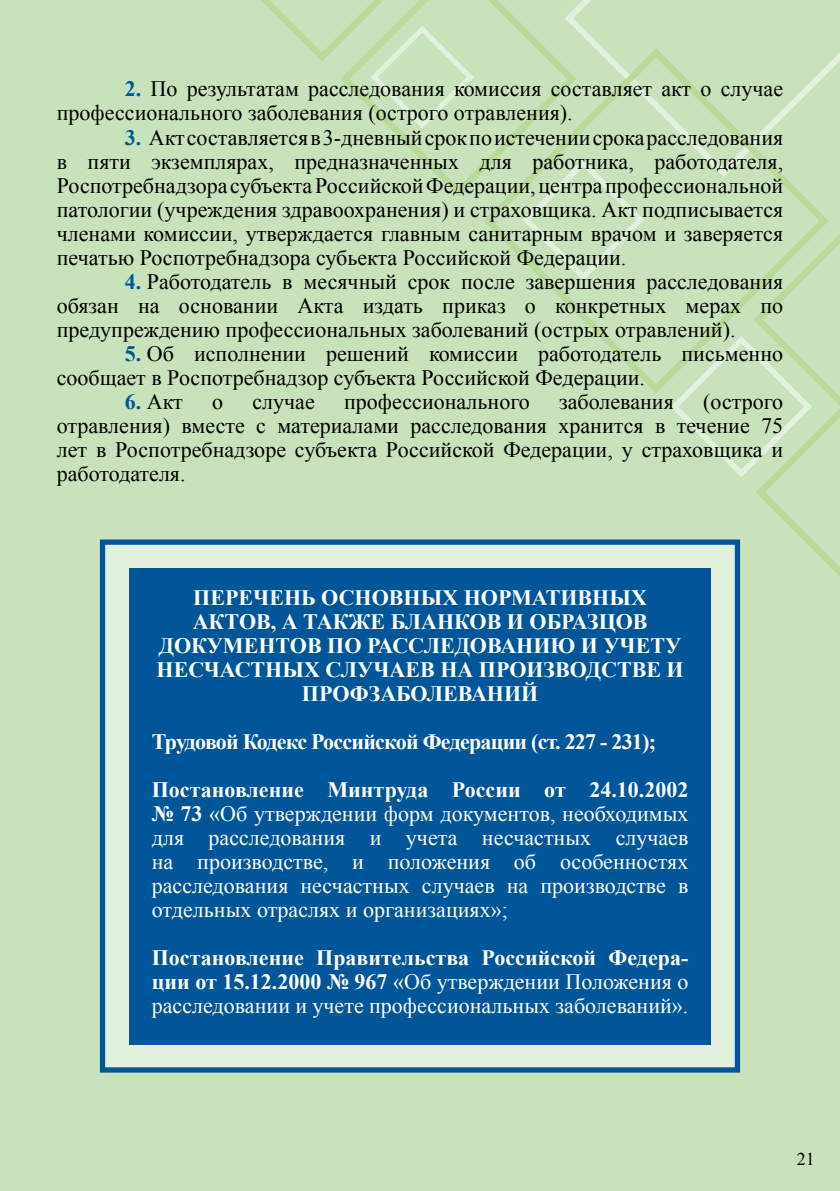
<style>
.page{position:relative;width:840px;height:1191px;background:#fff}
.page>*{position:absolute;margin:0;border:0;box-sizing:border-box;transform-origin:0 0}
.t1{font:22px/24px "Times New Roman";color:#000;text-align:justify}
.t2{font:22px/24px "Times New Roman";color:#fff;text-align:justify}
.t3{font:700 22px/48px "Times New Roman";color:#fff}
.t4{font:18px "Times New Roman";color:#000}
.s1{font-weight:700;color:#005698}
.s2{font-weight:700}
</style>
<div class="page">
<div style="left:0;top:0;width:839px;height:1191px;background:#c8e3bb"></div>
<div style="left:580px;top:0;width:259px;height:181px;background:#c8e3bb"></div>
<svg style="left:336px;top:0;width:244px;height:201px;background:#c7e2b8"></svg>
<svg style="left:479px;top:45px;width:353px;height:352px;background:#c7e2b9"></svg>
<svg style="left:517px;top:155px;width:131px;height:130px;background:#cae4bd"></svg>
<svg style="left:257px;top:0;width:220px;height:133px;background:#c7e2ba"></svg>
<svg style="left:665px;top:228px;width:174px;height:355px;background:#c7e2b9"></svg>
<div style="left:100px;top:539px;width:639px;height:533px;background:#e2f1de;border:5px solid #005698"></div>
<div style="left:129px;top:568px;width:581px;height:476px;background:#005698"></div>
<p class="t1" style="left:57px;top:76px;width:727px;text-indent:68px"><span class="s1">2.</span> По результатам расследования комиссия составляет акт о случае профессионального заболевания (острого отравления).</p>
<p class="t1" style="left:57px;top:125px;width:727px;text-indent:68px"><span class="s1">3.</span> Акт составляется в 3-дневный срок по истечении срока расследования в пяти экземплярах, предназначенных для работника, работодателя, Роспотребнадзора субъекта Российской Федерации, центра профессиональной патологии (учреждения здравоохранения) и страховщика. Акт подписывается членами комиссии, утверждается главным санитарным врачом и заверяется печатью Роспотребнадзора субьекта Российской Федерации.</p>
<p class="t1" style="left:57px;top:269px;width:727px;text-indent:68px"><span class="s1">4.</span> Работодатель в месячный срок после завершения расследования обязан на основании Акта издать приказ о конкретных мерах по предупреждению профессиональных заболеваний (острых отравлений).</p>
<p class="t1" style="left:57px;top:341px;width:727px;text-indent:68px"><span class="s1">5.</span> Об исполнении решений комиссии работодатель письменно сообщает в Роспотребнадзор субъекта Российской Федерации.</p>
<p class="t1" style="left:125px;top:389px;width:59px"><span class="s1">6.</span> Акт</p>
<p class="t1" style="left:212px;top:389px;width:12px">о</p>
<p class="t1" style="left:252px;top:389px;width:64px">случае</p>
<p class="t1" style="left:344px;top:389px;width:187px">профессионального</p>
<p class="t1" style="left:558px;top:389px;width:116px">заболевания</p>
<p class="t1" style="left:57px;top:389px;width:727px;text-indent:646px">(острого отравления) вместе с материалами расследования хранится в течение 75 лет в Роспотребнадзоре субъекта Российской Федерации, у страховщика и работодателя.</p>
<p class="t3" style="left:193px;top:573px;width:33px">ПЕРЕЧЕНЬ</p>
<p class="t3" style="left:321px;top:573px;width:18px">ОСНОВН</p>
<p class="t3" style="left:420px;top:573px;width:61px">ЫХ НОРМАТИВН</p>
<p class="t3" style="left:609px;top:573px;width:39px">ЫХ</p>
<p class="t3" style="left:193px;top:597px;width:17px">АКТОВ</p>
<p class="t3" style="left:271px;top:597px;width:50px">, А ТАКЖЕ</p>
<p class="t3" style="left:390px;top:597px;width:31px">БЛАНКОВ</p>
<p class="t3" style="left:506px;top:597px;width:109px">И ОБРАЗЦОВ</p>
<p class="t3" style="left:159px;top:621px;width:18px">ДОКУМЕНТОВ</p>
<p class="t3" style="left:327px;top:621px;width:56px">ПО РАССЛЕДОВАНИ</p>
<p class="t3" style="left:550px;top:621px;width:70px">Ю И УЧЕТУ</p>
<p class="t3" style="left:156px;top:645px;width:17px">НЕСЧАСТН</p>
<p class="t3" style="left:282px;top:645px;width:60px">ЫХ СЛУЧАЕВ</p>
<p class="t3" style="left:440px;top:645px;width:73px">НА ПРОИ</p>
<p class="t3" style="left:543px;top:645px;width:28px">ЗВОДСТВЕ</p>
<p class="t3" style="left:666px;top:645px;width:18px">И</p>
<p class="t3" style="left:152px;top:669px;width:538px;text-indent:150px">ПРО ФЗАБОЛЕВАНИЙ<br>Трудовой Кодекс Российской Федерации (ст. 227 - 231);<br>Постановление Минтруда России от 24.10.2002</p>
<p class="t2" style="left:152px;top:801px;width:538px"><span class="s2">№ 73</span> «Об утверждении форм документов, необходимых для расследования и учета несчастных случаев на производстве, и положения об особенностях расследования несчастных случаев на производстве в отдельных отраслях и организациях»;</p>
<p class="t2" style="left:152px;top:945px;width:538px"><span class="s2">Постановление Правительства Российской Федера&shy;ции от 15.12.2000 № 967</span> «Об утверждении Положения о расследовании и учете профессиональных заболеваний».</p>
<p class="t4" style="left:796px;top:1147px;width:19px">21</p>
</div>
